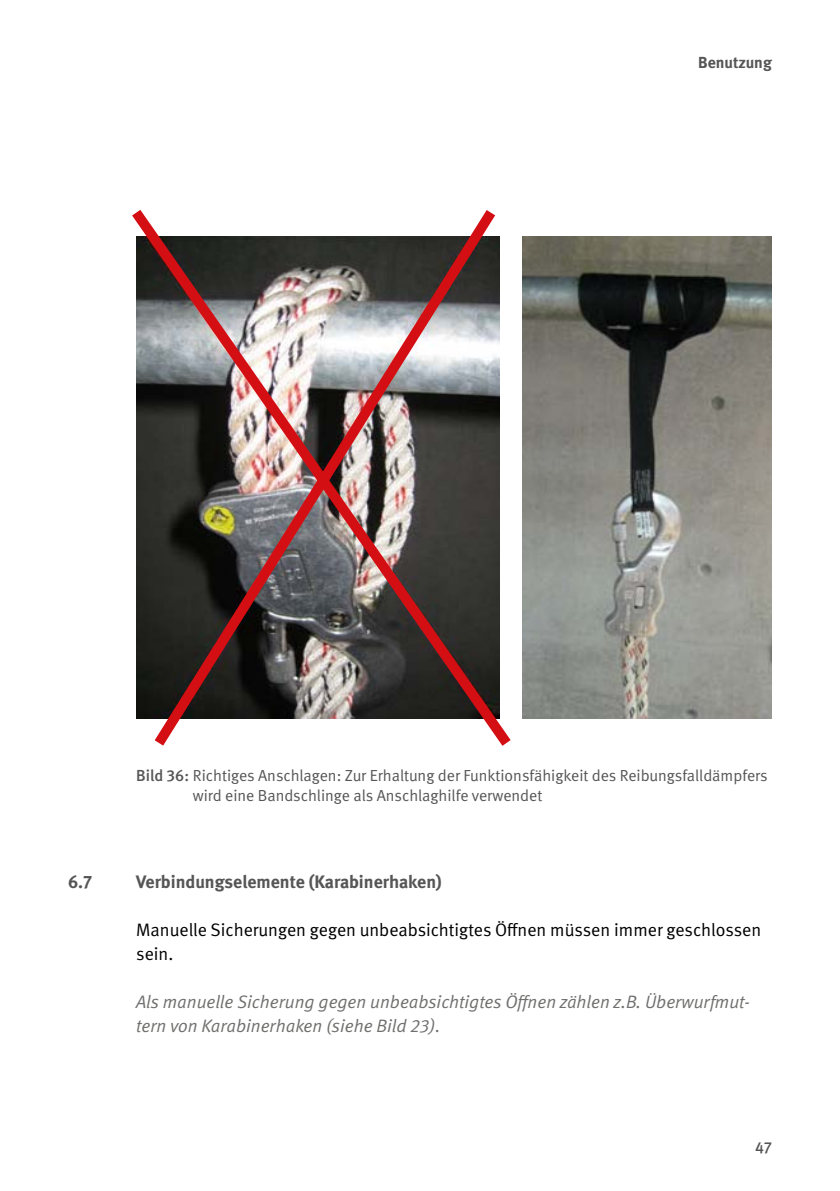
<style>
.page{position:relative;width:840px;height:1191px;background:#fff}
.page>*{position:absolute;margin:0;border:0;box-sizing:border-box;transform-origin:0 0}
.t1{font:italic 18px/24px "DGUV Meta";color:#6f6f6e}
.t2{font:18px/24.2px "DGUV Meta";color:#000}
.t3{font:700 18px "DGUV Meta";color:#565656}
.t4{font:16px/20px "DGUV Meta";color:#565656}
.t5{font:700 16px "DGUV Meta";color:#565656}
.t6{font:500 16px "DGUV Meta";color:#565656}
.s1{font-weight:500}
</style>
<div class="page">
<img style="left:522px;top:237px;width:249px;height:482px">
<img style="left:132px;top:210px;width:379px;height:536px">
<p class="t5" style="left:697px;top:53px;width:75px">Benutzung</p>
<p class="t4" style="left:193px;top:765px;width:576px;text-indent:-57px"><span class="s1">Bild 36:</span> Richtiges Anschlagen: Zur Erhaltung der Funktionsfähigkeit des Reibungsfalldämpfers wird eine Bandschlinge als Anschlaghilfe verwendet</p>
<p class="t3" style="left:68px;top:870px;width:26px">6.7</p>
<p class="t3" style="left:136px;top:870px;width:307px">Verbindungselemente (Karabinerhaken)</p>
<p class="t2" style="left:136px;top:918px;width:626px">Manuelle Sicherungen gegen unbeabsichtigtes Öffnen müssen immer geschlossen sein.</p>
<p class="t1" style="left:136px;top:990px;width:615px">Als manuelle Sicherung gegen unbeabsichtigtes Öffnen zählen z.B. Überwurfmut&shy;tern von Karabinerhaken (siehe Bild 23).</p>
<p class="t6" style="left:754px;top:1137px;width:18px">47</p>
</div>
